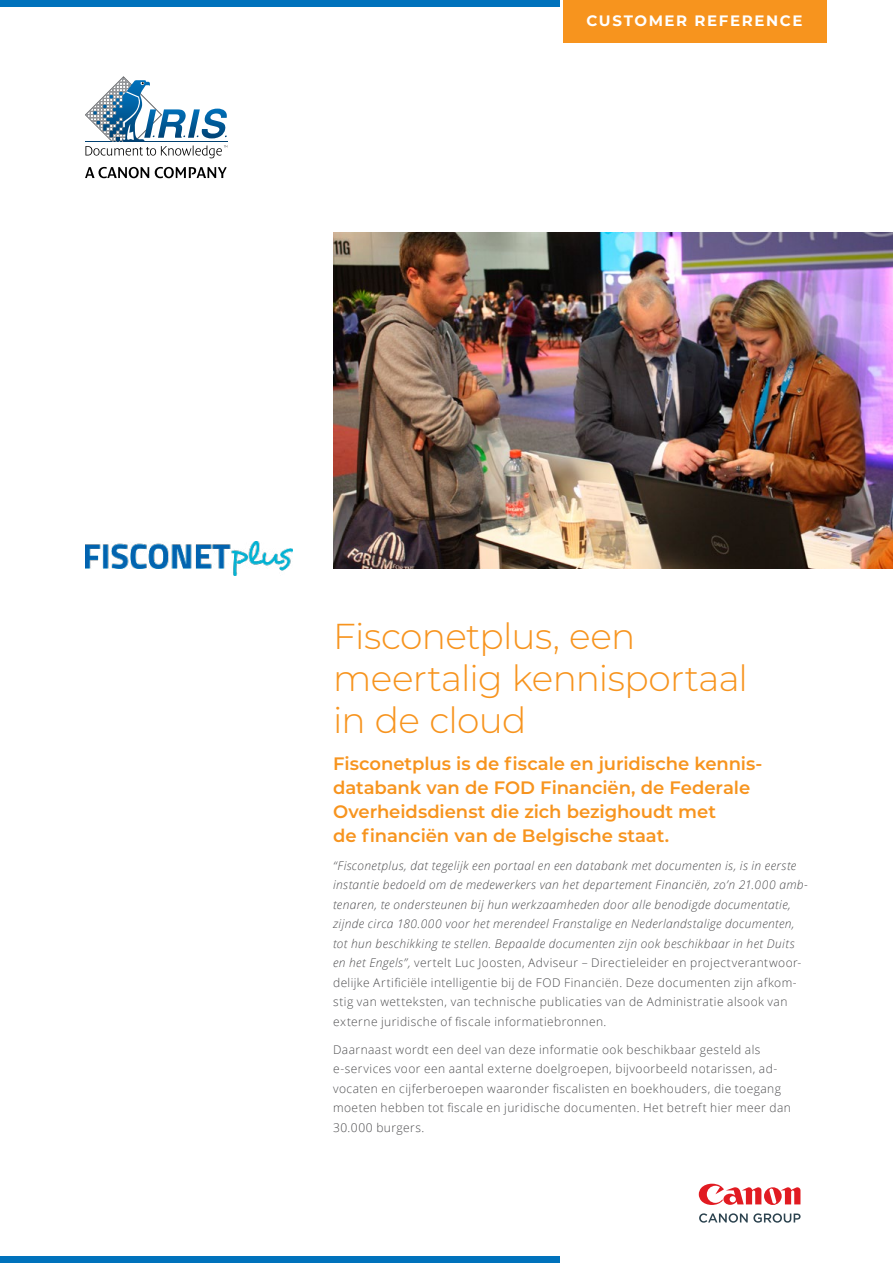
<style>
.page{position:relative;width:893px;height:1263px;background:#fff}
.page>*{position:absolute;margin:0;border:0;box-sizing:border-box;transform-origin:0 0}
.t1{font:300 36px/42px "Montserrat";letter-spacing:-.02em;color:#f7941e}
.t2{font:600 18px/24px "Montserrat";letter-spacing:-.005em;color:#f7941e}
.t3{font:700 15px "Montserrat";letter-spacing:.105em;color:#fff}
.t4{font:italic 300 12px/19.5px "Open Sans";letter-spacing:.03em;color:#4d4d4f}
.t5{font:300 12px/19.5px "Open Sans";letter-spacing:.035em;color:#4d4d4f}
.s1{font-style:normal}
</style>
<div class="page">
<img style="left:333px;top:233px;width:560px;height:336px">
<img style="left:85px;top:541px;width:208px;height:35px">
<div style="left:563px;top:0;width:263px;height:43px;background:#f7941e"></div>
<svg style="left:85px;top:77px;width:142px;height:81px"></svg>
<svg style="left:85px;top:167px;width:64px;height:11px"></svg>
<svg style="left:155px;top:167px;width:72px;height:11px"></svg>
<div style="left:0;top:0;width:560px;height:6px;background:#0072bc"></div>
<svg style="left:699px;top:1213px;width:102px;height:9px"></svg>
<svg style="left:699px;top:1184px;width:101px;height:21px"></svg>
<div style="left:0;top:1256px;width:560px;height:7px;background:#0072bc"></div>
<p class="t3" style="left:586px;top:10px;width:217px">CUSTOMER REFERENCE</p>
<h1 class="t1" style="left:333px;top:614px;width:416px">Fisconetplus, een meertalig kennisportaal in de cloud</h1>
<h2 class="t2" style="left:333px;top:750px;width:431px">Fisconetplus is de fiscale en juridische kennis&shy;databank van de FOD Financiën, de Federale Overheidsdienst die zich bezighoudt met<br>de financiën van de Belgische staat.</h2>
<p class="t4" style="left:333px;top:855px;width:476px">“Fisconetplus, dat tegelijk een portaal en een databank met documenten is, is in eerste instantie bedoeld om de medewerkers van het departement Financiën, zo’n 21.000 amb&shy;tenaren, te ondersteunen bij hun werkzaamheden door alle benodigde documentatie, zijnde circa 180.000 voor het merendeel Franstalige en Nederlandstalige documenten, tot hun beschikking te stellen. Bepaalde documenten zijn ook beschikbaar in het Duits en het Engels”, <span class="s1">vertelt Luc Joosten, Adviseur – Directieleider en projectverantwoor&shy;delijke Artificiële intelligentie bij de FOD Financiën. Deze documenten zijn afkom&shy;stig van wetteksten, van technische publicaties van de Administratie alsook van externe juridische of fiscale informatiebronnen.</span></p>
<p class="t5" style="left:333px;top:1039px;width:459px">Daarnaast wordt een deel van deze informatie ook beschikbaar gesteld als e-services voor een aantal externe doelgroepen, bijvoorbeeld notarissen, ad&shy;vocaten en cijferberoepen waaronder fiscalisten en boekhouders, die toegang moeten hebben tot fiscale en juridische documenten. Het betreft hier meer dan 30.000 burgers.</p>
</div>
